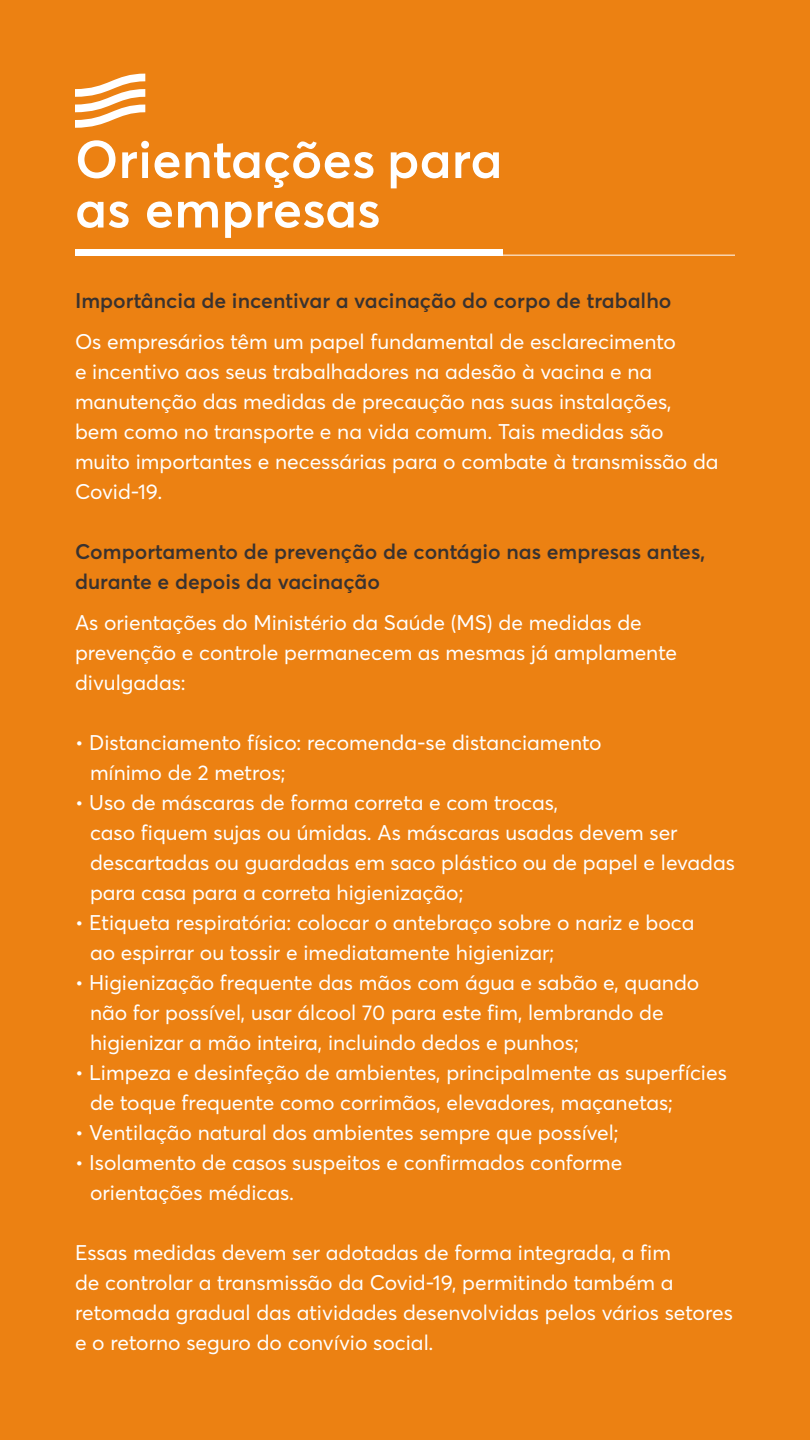
<style>
.page{position:relative;width:810px;height:1440px;background:#ec8112}
.page>*{position:absolute;margin:0;border:0;box-sizing:border-box;transform-origin:0 0}
.Abertura_de_Capítulo{font:600 52.5px/49.5px "Averta";color:#fff}
.Texto_Corrido{font:21px/30px "Averta";color:#fff}
.Texto_Corrido-2{font:600 21px/30px "Averta";color:#393230}
</style>
<div class="page">
<hr style="left:75px;top:255px;width:660px;height:1px;background:#fff">
<div style="left:75px;top:249px;width:427px;height:7px;background:#fff"></div>
<svg style="left:75px;top:74px;width:70px;height:54px"></svg>
<p class="Abertura_de_Capítulo" style="left:75px;top:132px;width:429px">Orientações para as empresas</p>
<p class="Texto_Corrido-2" style="left:75px;top:285px;width:598px">Importância de incentivar a vacinação do corpo de trabalho</p>
<p class="Texto_Corrido" style="left:75px;top:326px;width:645px">Os empresários têm um papel fundamental de esclarecimento<br>e incentivo aos seus trabalhadores na adesão à vacina e na manutenção das medidas de precaução nas suas instalações, bem como no transporte e na vida comum. Tais medidas são muito importantes e necessárias para o combate à transmissão da Covid-19.</p>
<p class="Texto_Corrido-2" style="left:75px;top:536px;width:632px">Comportamento de prevenção de contágio nas empresas antes, durante e depois da vacinação</p>
<p class="Texto_Corrido" style="left:75px;top:607px;width:604px">As orientações do Ministério da Saúde (MS) de medidas de prevenção e controle permanecem as mesmas já amplamente divulgadas:</p>
<p class="Texto_Corrido" style="left:75px;top:727px;width:528px">• Distanciamento físico: recomenda-se distanciamento</p>
<p class="Texto_Corrido" style="left:90px;top:757px;width:197px">mínimo de 2 metros;</p>
<p class="Texto_Corrido" style="left:75px;top:787px;width:485px">• Uso de máscaras de forma correta e com trocas,</p>
<p class="Texto_Corrido" style="left:90px;top:817px;width:646px">caso fiquem sujas ou úmidas. As máscaras usadas devem ser descartadas ou guardadas em saco plástico ou de papel e levadas para casa para a correta higienização;</p>
<p class="Texto_Corrido" style="left:75px;top:907px;width:621px">• Etiqueta respiratória: colocar o antebraço sobre o nariz e boca</p>
<p class="Texto_Corrido" style="left:90px;top:937px;width:466px">ao espirrar ou tossir e imediatamente higienizar;</p>
<p class="Texto_Corrido" style="left:75px;top:967px;width:626px">• Higienização frequente das mãos com água e sabão e, quando</p>
<p class="Texto_Corrido" style="left:90px;top:997px;width:575px">não for possível, usar álcool 70 para este fim, lembrando de higienizar a mão inteira, incluindo dedos e punhos;</p>
<p class="Texto_Corrido" style="left:75px;top:1057px;width:653px">• Limpeza e desinfeção de ambientes, principalmente as superfícies</p>
<p class="Texto_Corrido" style="left:90px;top:1087px;width:584px">de toque frequente como corrimãos, elevadores, maçanetas;</p>
<p class="Texto_Corrido" style="left:75px;top:1117px;width:545px">• Ventilação natural dos ambientes sempre que possível;</p>
<p class="Texto_Corrido" style="left:75px;top:1147px;width:549px">• Isolamento de casos suspeitos e confirmados conforme</p>
<p class="Texto_Corrido" style="left:90px;top:1177px;width:206px">orientações médicas.</p>
<p class="Texto_Corrido" style="left:75px;top:1237px;width:659px">Essas medidas devem ser adotadas de forma integrada, a fim<br>de controlar a transmissão da Covid-19, permitindo também a retomada gradual das atividades desenvolvidas pelos vários setores e o retorno seguro do convívio social.</p>
</div>
